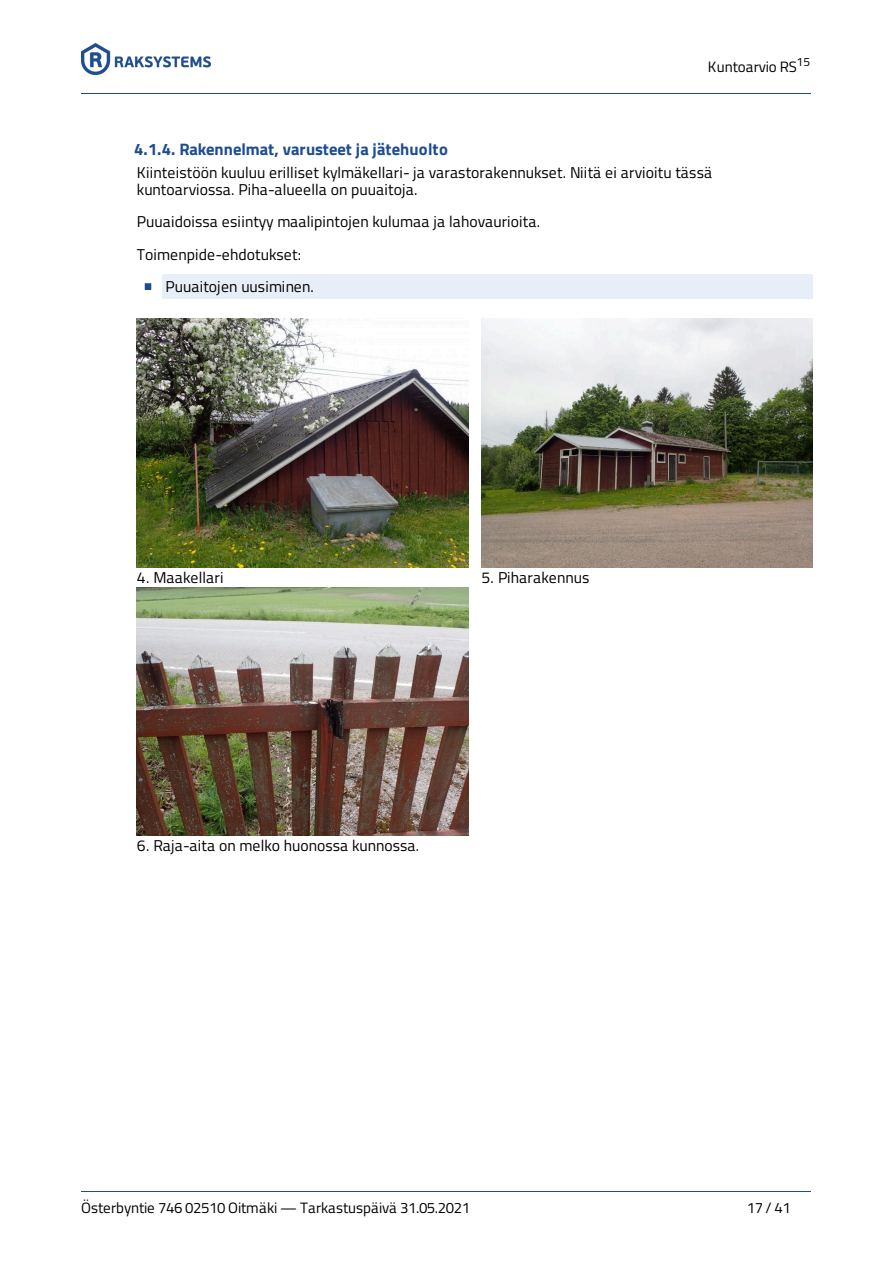
<style>
.page{position:relative;width:893px;height:1263px;background:#fff}
.page>*{position:absolute;margin:0;border:0;box-sizing:border-box;transform-origin:0 0}
.t1{font:700 16.65px "Titillium";letter-spacing:.005em;color:#1c4c92}
.t2{font:15.75px/17.5px "Titillium";letter-spacing:.005em;color:#000}
.t3{font:15px "Titillium";letter-spacing:-.015em;color:#000}
</style>
<div class="page">
<div style="left:163px;top:274px;width:649px;height:25px;background:#e8eef7"></div>
<div style="left:145px;top:283px;width:6px;height:7px;border:1px solid #1c4c92"></div>
<img style="left:137px;top:319px;width:331px;height:248px">
<img style="left:481px;top:319px;width:331px;height:248px">
<img style="left:137px;top:587px;width:331px;height:249px">
<hr style="left:81px;top:93px;width:729px;height:1px;background:#1c4c92">
<img style="left:81px;top:43px;width:130px;height:31px">
<hr style="left:81px;top:1191px;width:729px;height:1px;background:#1c4c92">
<p class="t3" style="left:707px;top:58px;width:104px">Kuntoarvio RS<sup>15</sup></p>
<p class="t1" style="left:134px;top:139px;width:315px">4.1.4. Rakennelmat, varusteet ja jätehuolto</p>
<p class="t2" style="left:137px;top:163px;width:576px">Kiinteistöön kuuluu erilliset kylmäkellari- ja varastorakennukset. Niitä ei arvioitu tässä kuntoarviossa. Piha-alueella on puuaitoja.</p>
<p class="t2" style="left:137px;top:212px;width:405px">Puuaidoissa esiintyy maalipintojen kulumaa ja lahovaurioita.</p>
<p class="t2" style="left:137px;top:246px;width:166px">Toimenpide-ehdotukset:</p>
<p class="t2" style="left:165px;top:278px;width:150px">Puuaitojen uusiminen.</p>
<p class="t2" style="left:137px;top:569px;width:88px">4. Maakellari</p>
<p class="t2" style="left:481px;top:569px;width:109px">5. Piharakennus</p>
<p class="t2" style="left:137px;top:837px;width:284px">6. Raja-aita on melko huonossa kunnossa.</p>
<p class="t3" style="left:81px;top:1199px;width:390px">Österbyntie 746 02510 Oitmäki — Tarkastuspäivä 31.05.2021</p>
<p class="t3" style="left:746px;top:1199px;width:46px">17 / 41</p>
</div>
